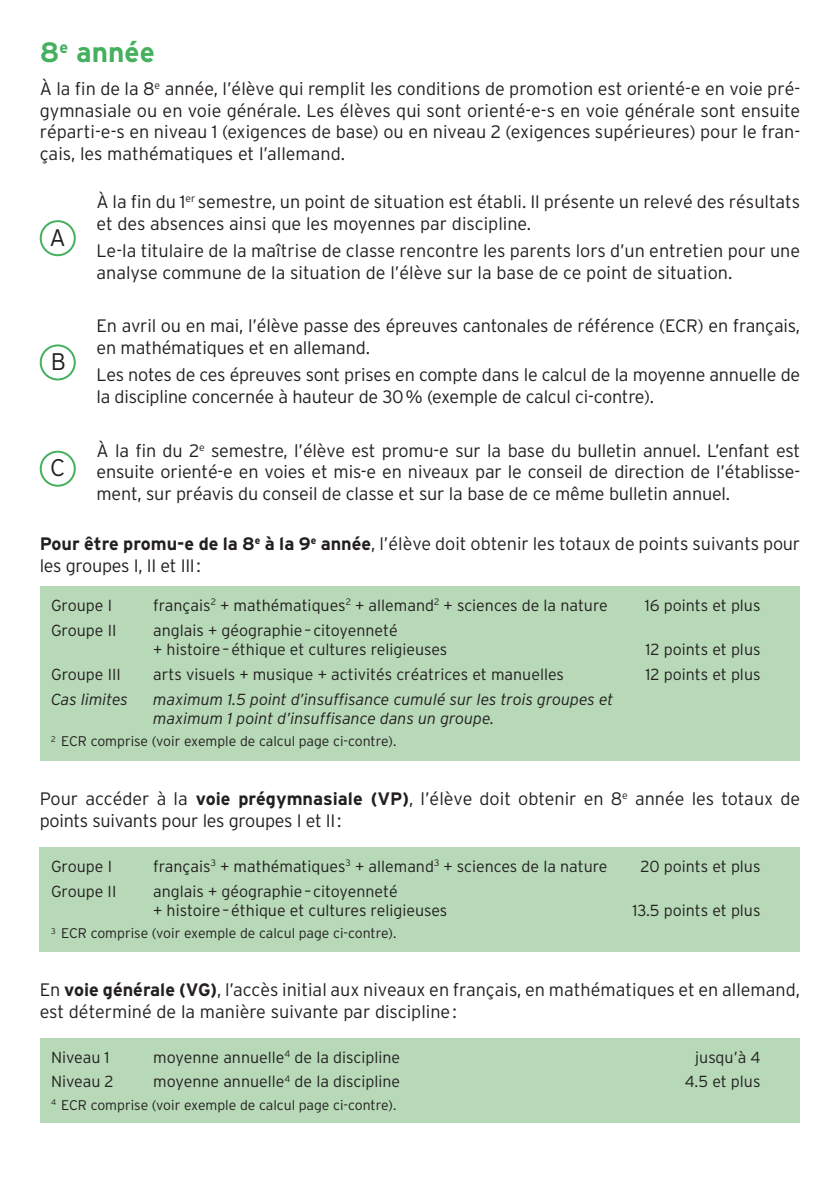
<style>
.page{position:relative;width:840px;height:1191px;background:#fff}
.page>*{position:absolute;margin:0;border:0;box-sizing:border-box;transform-origin:0 0}
.t1{font:700 28px "Interstate";color:#45b05e}
.t2{font:300 24px "Interstate";color:#231f20}
.t3{font:300 18px/21.6px "Interstate";letter-spacing:-.01em;color:#231f20}
.t4{font:300 16px/19.2px "Interstate";color:#231f20}
.t5{font:italic 300 16px/19.2px "Interstate";color:#231f20}
.t6{font:300 14px "Interstate";color:#231f20}
.s1{font-weight:700}
</style>
<div class="page">
<div style="left:40px;top:220px;width:36px;height:36px;border:2px solid #45b05e;border-radius:50%"></div>
<div style="left:40px;top:344px;width:36px;height:36px;border:2px solid #45b05e;border-radius:50%"></div>
<div style="left:40px;top:451px;width:36px;height:36px;border:2px solid #45b05e;border-radius:50%"></div>
<div style="left:40px;top:586px;width:759px;height:175px;background:#b7d9b7"></div>
<div style="left:40px;top:847px;width:759px;height:104px;background:#b7d9b7"></div>
<div style="left:40px;top:1038px;width:759px;height:85px;background:#b7d9b7"></div>
<h1 class="t1" style="left:40px;top:37px;width:116px">8<sup>e</sup> année</h1>
<p class="t3" style="left:40px;top:78px;width:761px;text-align:justify">À la fin de la 8<sup>e</sup> année, l’élève qui remplit les conditions de promotion est orienté-e en voie pré&shy;gymnasiale ou en voie générale. Les élèves qui sont orienté-e-s en voie générale sont ensuite réparti-e-s en niveau 1 (exigences de base) ou en niveau 2 (exigences supérieures) pour le fran&shy;çais, les mathématiques et l’allemand.</p>
<h2 class="t2" style="left:49px;top:224px;width:18px">A</h2>
<h2 class="t2" style="left:51px;top:348px;width:17px">B</h2>
<p class="t3" style="left:96px;top:191px;width:705px">À la fin du 1<sup>er</sup> semestre, un point de situation est établi. Il présente un relevé des résultats et des absences ainsi que les moyennes par discipline.</p>
<p class="t3" style="left:96px;top:240px;width:704px">Le-la titulaire de la maîtrise de classe rencontre les parents lors d’un entretien pour une analyse commune de la situation de l’élève sur la base de ce point de situation.</p>
<p class="t3" style="left:96px;top:315px;width:705px">En avril ou en mai, l’élève passe des épreuves cantonales de référence (ECR) en français, en mathématiques et en allemand.</p>
<p class="t3" style="left:96px;top:364px;width:705px">Les notes de ces épreuves sont prises en compte dans le calcul de la moyenne annuelle de la discipline concernée à hauteur de 30% (exemple de calcul ci-contre).</p>
<p class="t3" style="left:96px;top:439px;width:705px;text-align:justify">À la fin du 2<sup>e</sup> semestre, l’élève est promu-e sur la base du bulletin annuel. L’enfant est ensuite orienté-e en voies et mis-e en niveaux par le conseil de direction de l’établisse&shy;ment, sur préavis du conseil de classe et sur la base de ce même bulletin annuel.</p>
<p class="t3" style="left:40px;top:532px;width:761px"><span class="s1">Pour être promu-e de la 8</span><sup>e</sup> <span class="s1">à la 9</span><sup>e</sup> <span class="s1">année</span>, l’élève doit obtenir les totaux de points suivants pour les groupes I, II et III:</p>
<p class="t4" style="left:51px;top:595px;width:62px">Groupe I</p>
<p class="t4" style="left:153px;top:595px;width:456px">français<sup>2</sup> + mathématiques<sup>2</sup> + allemand<sup>2</sup> + sciences de la nature</p>
<p class="t4" style="left:644px;top:595px;width:117px">16 points et plus</p>
<p class="t4" style="left:51px;top:620px;width:67px">Groupe II</p>
<p class="t4" style="left:153px;top:620px;width:295px">anglais + géographie– citoyenneté<br>+ histoire–éthique et cultures religieuses</p>
<h2 class="t2" style="left:50px;top:454px;width:17px">C</h2>
<p class="t4" style="left:645px;top:639px;width:116px">12 points et plus</p>
<p class="t4" style="left:51px;top:664px;width:71px">Groupe III</p>
<p class="t4" style="left:153px;top:664px;width:412px">arts visuels + musique + activités créatrices et manuelles</p>
<p class="t4" style="left:645px;top:664px;width:116px">12 points et plus</p>
<p class="t5" style="left:51px;top:689px;width:78px">Cas limites</p>
<p class="t5" style="left:153px;top:689px;width:461px">maximum 1.5 point d’insuffisance cumulé sur les trois groupes et maximum 1 point d’insuffisance dans un groupe.</p>
<p class="t6" style="left:51px;top:733px;width:346px"><sup>2</sup> ECR comprise (voir exemple de calcul page ci-contre).</p>
<p class="t3" style="left:40px;top:788px;width:761px">Pour accéder à la <span class="s1">voie prégymnasiale (VP)</span>, l’élève doit obtenir en 8<sup>e</sup> année les totaux de points suivants pour les groupes I et II:</p>
<p class="t4" style="left:51px;top:856px;width:62px">Groupe I</p>
<p class="t4" style="left:153px;top:856px;width:455px">français<sup>3</sup> + mathématiques<sup>3</sup> + allemand<sup>3</sup> + sciences de la nature</p>
<p class="t4" style="left:640px;top:856px;width:121px">20 points et plus</p>
<p class="t4" style="left:51px;top:881px;width:67px">Groupe II</p>
<p class="t4" style="left:153px;top:881px;width:295px">anglais + géographie– citoyenneté<br>+ histoire–éthique et cultures religieuses</p>
<p class="t4" style="left:632px;top:900px;width:129px">13.5 points et plus</p>
<p class="t6" style="left:51px;top:925px;width:346px"><sup>3</sup> ECR comprise (voir exemple de calcul page ci-contre).</p>
<p class="t3" style="left:40px;top:978px;width:761px">En <span class="s1">voie générale (VG)</span>, l’accès initial aux niveaux en français, en mathématiques et en allemand, est déterminé de la manière suivante par discipline:</p>
<p class="t4" style="left:51px;top:1047px;width:60px">Niveau 1</p>
<p class="t4" style="left:153px;top:1047px;width:248px">moyenne annuelle<sup>4</sup> de la discipline</p>
<p class="t4" style="left:694px;top:1047px;width:67px">jusqu’à 4</p>
<p class="t4" style="left:51px;top:1072px;width:64px">Niveau 2</p>
<p class="t4" style="left:153px;top:1072px;width:248px">moyenne annuelle<sup>4</sup> de la discipline</p>
<p class="t4" style="left:684px;top:1072px;width:77px">4.5 et plus</p>
<p class="t6" style="left:51px;top:1097px;width:346px"><sup>4</sup> ECR comprise (voir exemple de calcul page ci-contre).</p>
</div>
